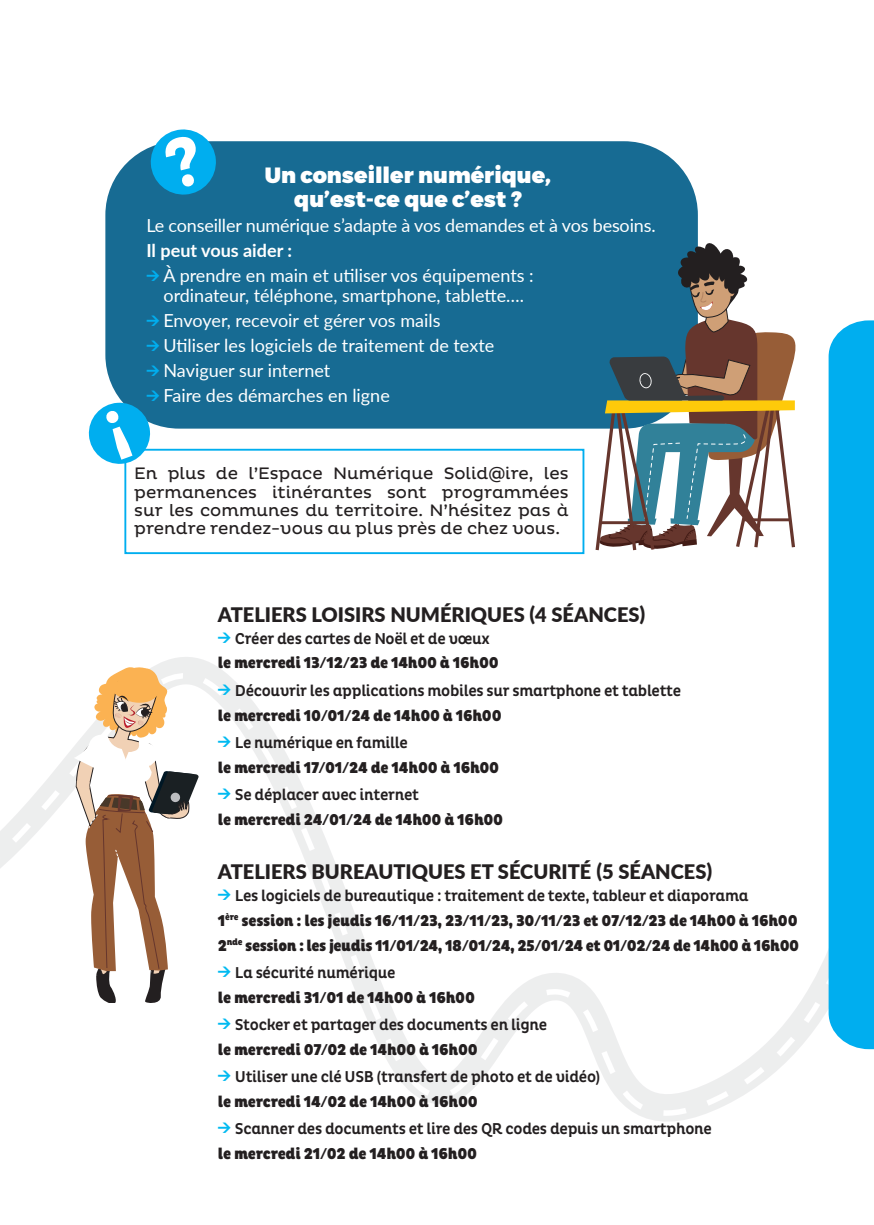
<style>
.page{position:relative;width:874px;height:1225px;background:#fff}
.page>*{position:absolute;margin:0;border:0;box-sizing:border-box;transform-origin:0 0}
.t1{font:900 22px/23.8px "Montserrat";color:#fff;text-align:center}
.t2{font:900 20px "Lato";color:#231f20}
.t3{font:18px/19.4px "Lato";color:#fff;text-align:center}
.t4{font:700 18px "Lato";color:#fff}
.t5{font:16.8px/18.2px "Pluto";color:#231f20;text-align:justify}
.t6{font:900 16px/24.8px "Pluto Cond";letter-spacing:-.02em;color:#231f20}
.t7{font:500 16px/24.8px "Pluto Cond";letter-spacing:-.02em;color:#231f20}
.s1{font-family:"PF Handbook Pro";color:#00aeef}
.s2{font-family:"PF Handbook Pro";font-weight:400;font-size:18px;color:#00baf1}
.s3{font-weight:500}
.s4{font-weight:900}
</style>
<div class="page">
<svg style="left:0;top:659px;width:577px;height:445px"></svg>
<div style="left:105px;top:141px;width:592px;height:287px;background:#176b93;border-radius:74px"></div>
<svg style="left:149px;top:129px;width:68px;height:66px"></svg>
<svg style="left:74px;top:657px;width:125px;height:345px"></svg>
<svg style="left:577px;top:240px;width:296px;height:882px"></svg>
<div style="left:124px;top:449px;width:460px;height:105px;border:2px solid #00aeef"></div>
<svg style="left:88px;top:402px;width:63px;height:63px"></svg>
<h1 class="t1" style="left:265px;top:164px;width:287px">Un conseiller numérique, qu’est-ce que c’est ?</h1>
<p class="t3" style="left:146px;top:215px;width:510px">Le conseiller numérique s’adapte à vos demandes et à vos besoins.</p>
<p class="t4" style="left:146px;top:237px;width:147px">Il peut vous aider :</p>
<p class="t3" style="left:146px;top:265px;width:388px"><span class="s1">➔</span> À prendre en main et utiliser vos équipements : ordinateur, téléphone, smartphone, tablette….</p>
<p class="t3" style="left:146px;top:310px;width:295px"><span class="s1">➔</span> Envoyer, recevoir et gérer vos mails</p>
<p class="t3" style="left:146px;top:335px;width:349px"><span class="s1">➔</span> Utiliser les logiciels de traitement de texte</p>
<p class="t3" style="left:146px;top:360px;width:185px"><span class="s1">➔</span> Naviguer sur internet</p>
<p class="t3" style="left:146px;top:385px;width:245px"><span class="s1">➔</span> Faire des démarches en ligne</p>
<p class="t5" style="left:134px;top:465px;width:436px">En plus de l’Espace Numérique Solid@ire, les permanences itinérantes sont programmées sur les communes du territoire. N’hésitez pas à prendre rendez-vous au plus près de chez vous.</p>
<p class="t2" style="left:218px;top:599px;width:428px">ATELIERS LOISIRS NUMÉRIQUES (4 SÉANCES)</p>
<p class="t6" style="left:218px;top:626px;width:282px"><span class="s2">➔</span> <span class="s3">Créer des cartes de Noël et de vœux </span>le mercredi 13/12/23 de 14h00 à 16h00</p>
<p class="t7" style="left:218px;top:678px;width:464px"><span class="s2">➔</span> Découvrir les applications mobiles sur smartphone et tablette <span class="s4">le mercredi 10/01/24 de 14h00 à 16h00</span></p>
<p class="t6" style="left:218px;top:730px;width:283px"><span class="s2">➔</span> <span class="s3">Le numérique en famille<br></span>le mercredi 17/01/24 de 14h00 à 16h00</p>
<p class="t6" style="left:218px;top:782px;width:286px"><span class="s2">➔</span> <span class="s3">Se déplacer avec internet<br></span>le mercredi 24/01/24 de 14h00 à 16h00</p>
<p class="t2" style="left:218px;top:857px;width:495px">ATELIERS BUREAUTIQUES ET SÉCURITÉ (5 SÉANCES)</p>
<p class="t6" style="left:218px;top:883px;width:582px"><span class="s2">➔</span> <span class="s3">Les logiciels de bureautique : traitement de texte, tableur et diaporama<br></span>1<sup>ère</sup> session : les jeudis 16/11/23, 23/11/23, 30/11/23 et 07/12/23 de 14h00 à 16h00<br>2<sup>nde</sup> session : les jeudis 11/01/24, 18/01/24, 25/01/24 et 01/02/24 de 14h00 à 16h00</p>
<p class="t6" style="left:218px;top:960px;width:258px"><span class="s2">➔</span> <span class="s3">La sécurité numérique<br></span>le mercredi 31/01 de 14h00 à 16h00</p>
<p class="t7" style="left:218px;top:1012px;width:330px"><span class="s2">➔</span> Stocker et partager des documents en ligne <span class="s4">le mercredi 07/02 de 14h00 à 16h00</span></p>
<p class="t7" style="left:218px;top:1064px;width:383px"><span class="s2">➔</span> Utiliser une clé USB (transfert de photo et de vidéo) <span class="s4">le mercredi 14/02 de 14h00 à 16h00</span></p>
<p class="t7" style="left:218px;top:1116px;width:495px"><span class="s2">➔</span> Scanner des documents et lire des QR codes depuis un smartphone <span class="s4">le mercredi 21/02 de 14h00 à 16h00</span></p>
</div>
